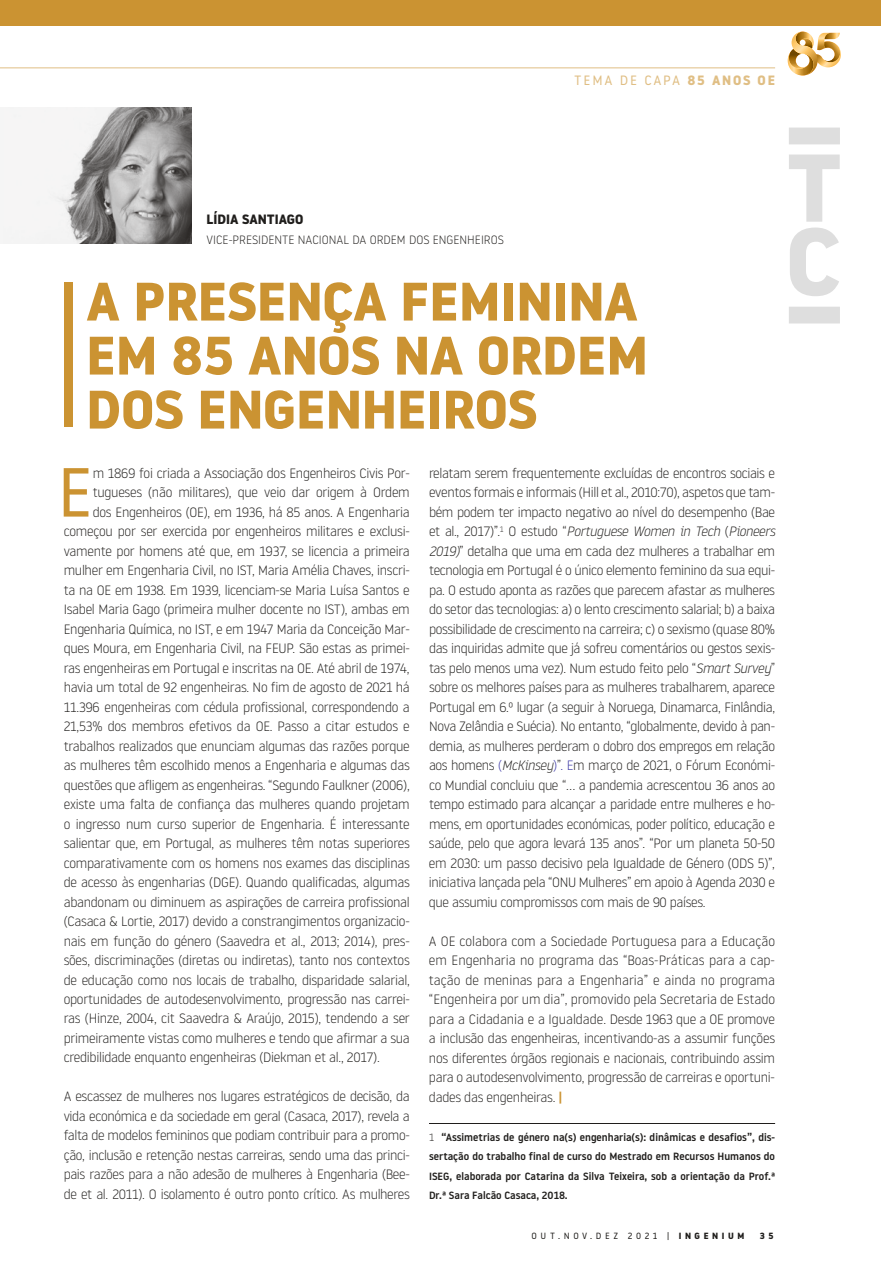
<style>
.page{position:relative;width:881px;height:1263px;background:#fff}
.page>*{position:absolute;margin:0;border:0;box-sizing:border-box;transform-origin:0 0}
.t1{font:700 95.85px/73.8px "Noway";color:#dedede}
.t2{font:69.15px "Noway";color:#cb9332}
.t3{font:700 54px/54px "Noway";color:#cb9332}
.t4{font:300 13.5px/19.5px "Noway";letter-spacing:-.02em;color:#201e1c;text-align:justify}
.t5{font:13.5px "Noway";letter-spacing:.135em;color:#cb9332}
.t6{font:700 13.5px "Noway";color:#201e1c}
.t7{font:300 12px "Noway";color:#201e1c}
.t8{font:500 10.5px/19.5px "Noway";color:#201e1c;text-align:justify}
.t9{font:9px "Noway";letter-spacing:.4em;color:#201e1c}
.t10{font:700 9px "Noway";color:#201e1c}
.s1{font-weight:700}
.s2{font-style:italic}
.s3{color:#3a36a5}
.s4{font-weight:500;color:#cb9332}
.s5{font-weight:300}
</style>
<div class="page">
<img style="left:3px;top:107px;width:188px;height:137px">
<hr style="left:429px;top:1123px;width:345px;height:1px;background:#201e1c">
<hr style="left:0;top:67px;width:774px;height:1px;background:#cb9332">
<div style="left:64px;top:283px;width:9px;height:144px;background:#cb9332"></div>
<div style="left:0;top:0;width:880px;height:26px;background:#cb9332"></div>
<div style="left:788px;top:307px;width:51px;height:16px;background:#dedede"></div>
<div style="left:788px;top:128px;width:51px;height:16px;background:#dedede"></div>
<svg style="left:787px;top:32px;width:53px;height:44px"></svg>
<div style="left:815px;top:71px;width:21px;height:10px;background:#fff"></div>
<p class="t5" style="left:574px;top:71px;width:202px">TEMA DE CAPA <span class="s1">85 ANOS OE</span></p>
<p class="t6" style="left:206px;top:211px;width:98px">LÍDIA SANTIAGO</p>
<p class="t7" style="left:206px;top:231px;width:299px">VICE-PRESIDENTE NACIONAL DA ORDEM DOS ENGENHEIROS</p>
<h3 class="t3" style="left:86px;top:275px;width:563px">A PRESENÇA FEMININA<br>EM 85 ANOS NA ORDEM<br>DOS ENGENHEIROS</h3>
<h1 class="t1" style="left:785px;top:152px;width:59px">T<br>C</h1>
<h2 class="t2" style="left:57px;top:445px;width:37px">E</h2>
<p class="t4" style="left:93px;top:462px;width:318px">m 1869 foi criada a Associação dos Engenheiros Civis Por-</p>
<p class="t4" style="left:93px;top:482px;width:318px">tugueses (não militares), que veio dar origem à Ordem</p>
<p class="t4" style="left:93px;top:501px;width:318px">dos Engenheiros (OE), em 1936, há 85 anos. A Engenharia</p>
<p class="t4" style="left:64px;top:521px;width:347px">começou por ser exercida por engenheiros militares e exclusi-</p>
<p class="t4" style="left:64px;top:540px;width:347px">vamente por homens até que, em 1937, se licencia a primeira</p>
<p class="t4" style="left:64px;top:560px;width:347px">mulher em Engenharia Civil, no IST, Maria Amélia Chaves, inscri-</p>
<p class="t4" style="left:64px;top:579px;width:347px">ta na OE em 1938. Em 1939, licenciam-se Maria Luísa Santos e</p>
<p class="t4" style="left:64px;top:599px;width:347px">Isabel Maria Gago (primeira mulher docente no IST), ambas em</p>
<p class="t4" style="left:64px;top:618px;width:347px">Engenharia Química, no IST, e em 1947 Maria da Conceição Mar-</p>
<p class="t4" style="left:64px;top:638px;width:347px">ques Moura, em Engenharia Civil, na FEUP. São estas as primei-</p>
<p class="t4" style="left:64px;top:657px;width:347px">ras engenheiras em Portugal e inscritas na OE. Até abril de 1974,</p>
<p class="t4" style="left:64px;top:677px;width:347px">havia um total de 92 engenheiras. No fim de agosto de 2021 há</p>
<p class="t4" style="left:64px;top:696px;width:347px">11.396 engenheiras com cédula profissional, correspondendo a</p>
<p class="t4" style="left:64px;top:716px;width:347px">21,53% dos membros efetivos da OE. Passo a citar estudos e</p>
<p class="t4" style="left:64px;top:735px;width:347px">trabalhos realizados que enunciam algumas das razões porque</p>
<p class="t4" style="left:64px;top:755px;width:347px">as mulheres têm escolhido menos a Engenharia e algumas das</p>
<p class="t4" style="left:64px;top:774px;width:347px">questões que afligem as engenheiras. “Segundo Faulkner (2006),</p>
<p class="t4" style="left:64px;top:794px;width:347px">existe uma falta de confiança das mulheres quando projetam</p>
<p class="t4" style="left:64px;top:813px;width:347px">o ingresso num curso superior de Engenharia. É interessante</p>
<p class="t4" style="left:64px;top:833px;width:347px">salientar que, em Portugal, as mulheres têm notas superiores</p>
<p class="t4" style="left:64px;top:852px;width:347px">comparativamente com os homens nos exames das disciplinas</p>
<p class="t4" style="left:64px;top:872px;width:347px">de acesso às engenharias (DGE). Quando qualificadas, algumas</p>
<p class="t4" style="left:64px;top:891px;width:347px">abandonam ou diminuem as aspirações de carreira profissional</p>
<p class="t4" style="left:64px;top:911px;width:347px">(Casaca &amp; Lortie, 2017) devido a constrangimentos organizacio-</p>
<p class="t4" style="left:64px;top:930px;width:347px">nais em função do género (Saavedra et al., 2013; 2014), pres-</p>
<p class="t4" style="left:64px;top:950px;width:347px">sões, discriminações (diretas ou indiretas), tanto nos contextos</p>
<p class="t4" style="left:64px;top:969px;width:347px">de educação como nos locais de trabalho, disparidade salarial,</p>
<p class="t4" style="left:64px;top:989px;width:347px">oportunidades de autodesenvolvimento, progressão nas carrei-</p>
<p class="t4" style="left:64px;top:1008px;width:347px">ras (Hinze, 2004, cit Saavedra &amp; Araújo, 2015), tendendo a ser</p>
<p class="t4" style="left:64px;top:1028px;width:347px">primeiramente vistas como mulheres e tendo que afirmar a sua</p>
<p class="t4" style="left:64px;top:1047px;width:317px">credibilidade enquanto engenheiras (Diekman et al., 2017).</p>
<p class="t4" style="left:64px;top:1086px;width:347px">A escassez de mulheres nos lugares estratégicos de decisão, da vida económica e da sociedade em geral (Casaca, 2017), revela a falta de modelos femininos que podiam contribuir para a promo&shy;ção, inclusão e retenção nestas carreiras, sendo uma das princi&shy;pais razões para a não adesão de mulheres à Engenharia (Bee&shy;de et al. 2011). O isolamento é outro ponto crítico. As mulheres</p>
<p class="t4" style="left:429px;top:462px;width:347px">relatam serem frequentemente excluídas de encontros sociais e eventos formais e informais (Hill et al., 2010:70), aspetos que tam&shy;bém podem ter impacto negativo ao nível do desempenho (Bae et al., 2017)”.<sup>1</sup> O estudo “<span class="s2">Portuguese Women in Tech</span> (<span class="s2">Pioneers 2019)</span>” detalha que uma em cada dez mulheres a trabalhar em tecnologia em Portugal é o único elemento feminino da sua equi&shy;pa. O estudo aponta as razões que parecem afastar as mulheres do setor das tecnologias: a) o lento crescimento salarial; b) a baixa possibilidade de crescimento na carreira; c) o sexismo (quase 80% das inquiridas admite que já sofreu comentários ou gestos sexis&shy;tas pelo menos uma vez). Num estudo feito pelo “<span class="s2">Smart Survey</span>” sobre os melhores países para as mulheres trabalharem, aparece Portugal em 6.º lugar (a seguir à Noruega, Dinamarca, Finlândia, Nova Zelândia e Suécia). No entanto, “globalmente, devido à pan&shy;demia, as mulheres perderam o dobro dos empregos em relação aos homens <span class="s3">(</span><span class="s2">McKinsey</span><span class="s3">)</span>”<span class="s3">. E</span>m março de 2021, o Fórum Económi&shy;co Mundial concluiu que “… a pandemia acrescentou 36 anos ao tempo estimado para alcançar a paridade entre mulheres e ho&shy;mens, em oportunidades económicas, poder político, educação e saúde, pelo que agora levará 135 anos”. “Por um planeta 50-50 em 2030: um passo decisivo pela Igualdade de Género (ODS 5)”, iniciativa lançada pela “ONU Mulheres” em apoio à Agenda 2030 e que assumiu compromissos com mais de 90 países.</p>
<p class="t4" style="left:429px;top:930px;width:347px">A OE colabora com a Sociedade Portuguesa para a Educação em Engenharia no programa das “Boas-Práticas para a cap&shy;tação de meninas para a Engenharia” e ainda no programa “Engenheira por um dia”, promovido pela Secretaria de Estado para a Cidadania e a Igualdade. Desde 1963 que a OE promove a inclusão das engenheiras, incentivando-as a assumir funções nos diferentes órgãos regionais e nacionais, contribuindo assim para o autodesenvolvimento, progressão de carreiras e oportuni&shy;dades das engenheiras. <span class="s4">|</span></p>
<p class="t8" style="left:429px;top:1127px;width:347px"><span class="s5">1</span> “Assimetrias de género na(s) engenharia(s): dinâmicas e desafios”, dis&shy;sertação do trabalho final de curso do Mestrado em Recursos Humanos do ISEG, elaborada por Catarina da Silva Teixeira, sob a orientação da Prof.ª Dr.ª Sara Falcão Casaca, 2018.</p>
<p class="t9" style="left:531px;top:1229px;width:214px">OUT.NOV.DEZ 2021 | <span class="s1">INGENIUM</span></p>
<p class="t10" style="left:759px;top:1230px;width:15px">3 5</p>
</div>
